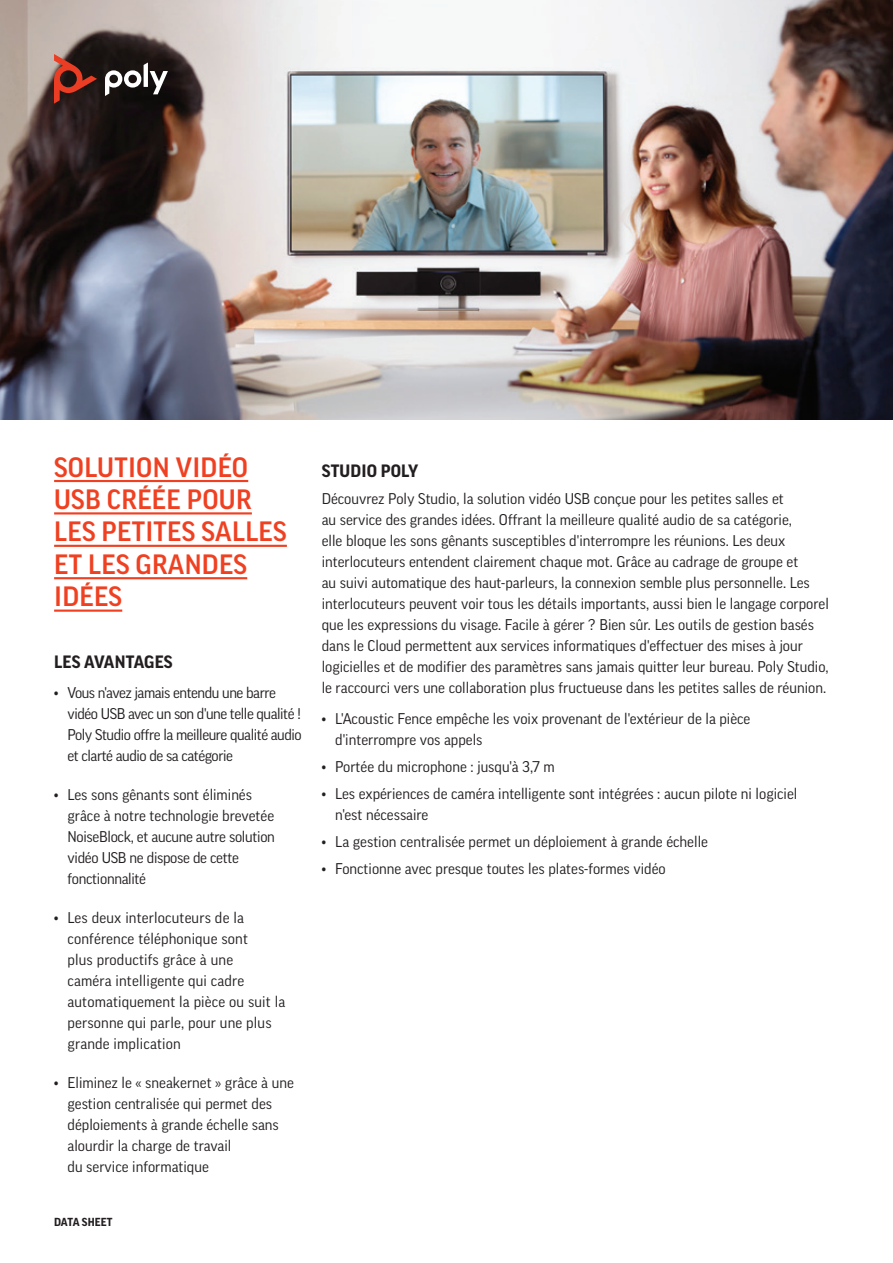
<style>
.page{position:relative;width:893px;height:1263px;background:#fff}
.page>*{position:absolute;margin:0;border:0;box-sizing:border-box;transform-origin:0 0}
.t1{font:500 27px/32.4px "Good Pro";letter-spacing:.01em;color:#ef4122}
.t2{font:700 17.25px "Good Pro";letter-spacing:.01em;color:#231f20}
.t3{font:15px/21px "Good Pro";color:#231f20}
.t4{font:15px/21px "Good Pro";letter-spacing:-.03em;color:#231f20}
.t5{font:15px/21px "Good Pro";letter-spacing:-.02em;color:#231f20}
.t6{font:700 11.25px "Good Pro";letter-spacing:.01em;color:#231f20}
</style>
<div class="page">
<img style="left:0;top:0;width:893px;height:419px">
<hr style="left:54px;top:480px;width:194px;height:2px;background:#ef4122">
<hr style="left:54px;top:512px;width:198px;height:2px;background:#ef4122">
<hr style="left:54px;top:545px;width:233px;height:2px;background:#ef4122">
<hr style="left:54px;top:577px;width:193px;height:2px;background:#ef4122">
<hr style="left:54px;top:609px;width:68px;height:3px;background:#ef4122">
<svg style="left:105px;top:62px;width:63px;height:34px"></svg>
<svg style="left:54px;top:54px;width:43px;height:50px;background:#64281e"></svg>
<h1 class="t1" style="left:54px;top:451px;width:234px">SOLUTION VIDÉO<br>USB CRÉÉE POUR<br>LES PETITES SALLES<br>ET LES GRANDES<br>IDÉES</h1>
<p class="t2" style="left:54px;top:652px;width:120px">LES AVANTAGES</p>
<p class="t4" style="left:68px;top:682px;width:236px;text-indent:-14px">• Vous n'avez jamais entendu une barre vidéo USB avec un son d'une telle qualité !<br>Poly Studio offre la meilleure qualité audio et clarté audio de sa catégorie</p>
<p class="t5" style="left:68px;top:784px;width:209px;text-indent:-14px">• Les sons gênants sont éliminés grâce à notre technologie brevetée<br>NoiseBlock, et aucune autre solution vidéo USB ne dispose de cette fonctionnalité</p>
<p class="t3" style="left:68px;top:907px;width:219px;text-indent:-14px">• Les deux interlocuteurs de la conférence téléphonique sont<br>plus productifs grâce à une<br>caméra intelligente qui cadre automatiquement la pièce ou suit la personne qui parle, pour une plus grande implication</p>
<p class="t3" style="left:68px;top:1072px;width:228px;text-indent:-14px">• Eliminez le « sneakernet » grâce à une gestion centralisée qui permet des déploiements à grande échelle sans alourdir la charge de travail<br>du service informatique</p>
<p class="t6" style="left:54px;top:1216px;width:60px">DATA SHEET</p>
<p class="t2" style="left:322px;top:461px;width:98px">STUDIO POLY</p>
<p class="t3" style="left:322px;top:488px;width:509px">Découvrez Poly Studio, la solution vidéo USB conçue pour les petites salles et<br>au service des grandes idées. Offrant la meilleure qualité audio de sa catégorie,<br>elle bloque les sons gênants susceptibles d'interrompre les réunions. Les deux interlocuteurs entendent clairement chaque mot. Grâce au cadrage de groupe et<br>au suivi automatique des haut-parleurs, la connexion semble plus personnelle. Les interlocuteurs peuvent voir tous les détails importants, aussi bien le langage corporel que les expressions du visage. Facile à gérer ? Bien sûr. Les outils de gestion basés dans le Cloud permettent aux services informatiques d'effectuer des mises à jour logicielles et de modifier des paramètres sans jamais quitter leur bureau. Poly Studio, le raccourci vers une collaboration plus fructueuse dans les petites salles de réunion.</p>
<p class="t3" style="left:335px;top:708px;width:417px;text-indent:-14px">• L'Acoustic Fence empêche les voix provenant de l'extérieur de la pièce d'interrompre vos appels</p>
<p class="t3" style="left:322px;top:756px;width:234px">• Portée du microphone : jusqu'à 3,7 m</p>
<p class="t3" style="left:335px;top:783px;width:464px;text-indent:-14px">• Les expériences de caméra intelligente sont intégrées : aucun pilote ni logiciel n'est nécessaire</p>
<p class="t3" style="left:322px;top:831px;width:388px">• La gestion centralisée permet un déploiement à grande échelle</p>
<p class="t3" style="left:322px;top:858px;width:346px">• Fonctionne avec presque toutes les plates-formes vidéo</p>
</div>
